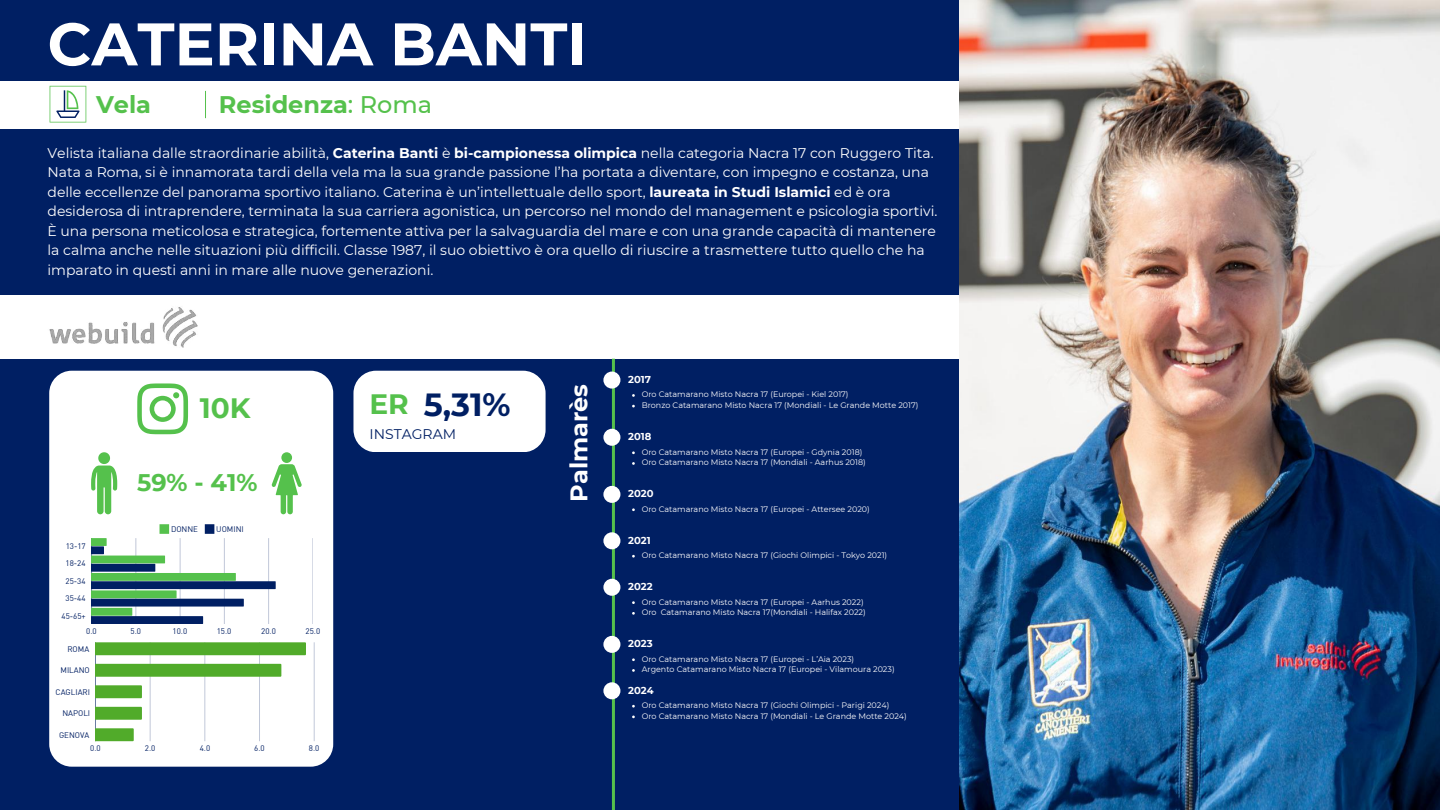
<style>
.page{position:relative;width:1440px;height:810px;background:#001f63}
.page>*{position:absolute;margin:0;border:0;box-sizing:border-box;transform-origin:0 0}
.t1{font:700 60px "Montserrat";color:#fff}
.t2{font:700 32px "Montserrat";color:#001f63}
.t3{font:700 28px "Montserrat";color:#55c14c}
.t4{font:700 24px "Montserrat";color:#55c14c}
.t5{font:700 24px "Montserrat";color:#fff}
.t6{font:14px/19.5px "Montserrat";color:#fff}
.t7{font:14px "Montserrat";color:#001f63}
.t8{font:700 10px "Montserrat";color:#fff}
.t9{font:8px/10.7px "Montserrat";color:#fff}
.t10{font:8px/17.4px "DIN";color:#001f63;text-align:center}
.s1{font-weight:500}
.s2{font-weight:700}
</style>
<div class="page">
<div style="left:0;top:81px;width:960px;height:48px;background:#fff"></div>
<div style="left:0;top:296px;width:959px;height:63px;background:#fff"></div>
<svg style="left:205px;top:91px;width:1px;height:27px"></svg>
<div style="left:49px;top:371px;width:284px;height:396px;background:#fff;border-radius:22px"></div>
<div style="left:353px;top:371px;width:193px;height:81px;background:#fff;border-radius:22px"></div>
<svg style="left:91px;top:452px;width:26px;height:62px"></svg>
<div style="left:281px;top:452px;width:11px;height:11px;background:#55c14c;border-radius:50%"></div>
<svg style="left:272px;top:464px;width:30px;height:50px"></svg>
<div style="left:160px;top:524px;width:9px;height:10px;background:#55c14c"></div>
<div style="left:205px;top:524px;width:9px;height:10px;background:#001f63"></div>
<svg style="left:92px;top:538px;width:184px;height:86px"></svg>
<hr style="left:95px;top:642px;width:1px;height:99px;background:#001f63;opacity:.6">
<hr style="left:150px;top:642px;width:1px;height:99px;background:#d6dae5">
<hr style="left:205px;top:642px;width:1px;height:99px;background:#eaecf2">
<hr style="left:259px;top:642px;width:1px;height:99px;background:#c0c7d8">
<hr style="left:314px;top:642px;width:1px;height:99px;background:#d3d8e4">
<svg style="left:95px;top:642px;width:211px;height:13px;background:#55ad2f"></svg>
<svg style="left:95px;top:664px;width:186px;height:13px;background:#54ac2e"></svg>
<svg style="left:95px;top:685px;width:47px;height:13px"></svg>
<svg style="left:95px;top:707px;width:47px;height:13px"></svg>
<svg style="left:95px;top:728px;width:39px;height:13px"></svg>
<hr style="left:612px;top:359px;width:3px;height:451px;background:#55c14c">
<div style="left:603px;top:372px;width:17px;height:17px;background:#fff;border-radius:50%"></div>
<img style="left:49px;top:307px;width:149px;height:41px">
<svg style="left:50px;top:86px;width:36px;height:37px"></svg>
<div style="left:603px;top:429px;width:17px;height:17px;background:#fff;border-radius:50%"></div>
<div style="left:603px;top:486px;width:17px;height:17px;background:#fff;border-radius:50%"></div>
<div style="left:603px;top:532px;width:17px;height:17px;background:#fff;border-radius:50%"></div>
<div style="left:603px;top:579px;width:17px;height:17px;background:#fff;border-radius:50%"></div>
<div style="left:603px;top:636px;width:17px;height:17px;background:#fff;border-radius:50%"></div>
<div style="left:603px;top:682px;width:17px;height:17px;background:#fff;border-radius:50%"></div>
<svg style="left:137px;top:383px;width:51px;height:51px"></svg>
<img style="left:960px;top:0;width:480px;height:810px">
<h1 class="t1" style="left:48px;top:7px;width:541px">CATERINA BANTI</h1>
<h3 class="t4" style="left:96px;top:89px;width:57px">Vela</h3>
<h3 class="t4" style="left:219px;top:90px;width:215px">Residenza<span class="s1">: Roma</span></h3>
<p class="t6" style="left:48px;top:143px;width:892px">Velista italiana dalle straordinarie abilità, <span class="s2">Caterina Banti</span> è <span class="s2">bi-campionessa olimpica</span> nella categoria Nacra 17 con Ruggero Tita.<br>Nata a Roma, si è innamorata tardi della vela ma la sua grande passione l’ha portata a diventare, con impegno e costanza, una delle eccellenze del panorama sportivo italiano. Caterina è un’intellettuale dello sport, <span class="s2">laureata in Studi Islamici</span> ed è ora desiderosa di intraprendere, terminata la sua carriera agonistica, un percorso nel mondo del management e psicologia sportivi.<br>È una persona meticolosa e strategica, fortemente attiva per la salvaguardia del mare e con una grande capacità di mantenere la calma anche nelle situazioni più difficili. Classe 1987, il suo obiettivo è ora quello di riuscire a trasmettere tutto quello che ha imparato in questi anni in mare alle nuove generazioni.</p>
<h3 class="t3" style="left:200px;top:391px;width:52px">10K</h3>
<h3 class="t4" style="left:137px;top:468px;width:122px">59% - 41%</h3>
<p class="t10" style="left:62px;top:537px;width:26px">13-17<br>18-24<br>25-34<br>35-44<br>45-65+</p>
<p class="t10" style="left:171px;top:520px;width:29px">DONNE</p>
<p class="t10" style="left:216px;top:520px;width:29px">UOMINI</p>
<p class="t10" style="left:86px;top:622px;width:12px">0.0</p>
<p class="t10" style="left:130px;top:622px;width:12px">5.0</p>
<p class="t10" style="left:173px;top:622px;width:16px">10.0</p>
<p class="t10" style="left:217px;top:622px;width:16px">15.0</p>
<p class="t10" style="left:261px;top:622px;width:16px">20.0</p>
<p class="t10" style="left:306px;top:622px;width:16px">25.0</p>
<p class="t10" style="left:67px;top:640px;width:23px">ROMA</p>
<p class="t10" style="left:60px;top:661px;width:31px">MILANO</p>
<p class="t10" style="left:56px;top:683px;width:36px">CAGLIARI</p>
<p class="t10" style="left:62px;top:704px;width:29px">NAPOLI</p>
<p class="t10" style="left:59px;top:726px;width:32px">GENOVA</p>
<p class="t10" style="left:90px;top:739px;width:12px">0.0</p>
<p class="t10" style="left:145px;top:739px;width:12px">2.0</p>
<p class="t10" style="left:200px;top:739px;width:12px">4.0</p>
<p class="t10" style="left:254px;top:739px;width:12px">6.0</p>
<p class="t10" style="left:309px;top:739px;width:12px">8.0</p>
<h2 class="t2" style="left:424px;top:385px;width:88px">5,31%</h2>
<h3 class="t3" style="left:369px;top:387px;width:41px">ER</h3>
<p class="t7" style="left:369px;top:425px;width:88px">INSTAGRAM</p>
<h3 class="t5" style="left:564px;top:502px;width:119px;rotate:-90deg">Palmarès</h3>
<p class="t8" style="left:628px;top:373px;width:24px">2017</p>
<p class="t9" style="left:642px;top:389px;width:278px">Oro Catamarano Misto Nacra 17 (Europei - Kiel 2017)<br>Bronzo Catamarano Misto Nacra 17 (Mondiali - Le Grande Motte 2017)</p>
<p class="t8" style="left:628px;top:431px;width:25px">2018</p>
<p class="t9" style="left:642px;top:447px;width:226px">Oro Catamarano Misto Nacra 17 (Europei - Gdynia 2018)<br>Oro Catamarano Misto Nacra 17 (Mondiali - Aarhus 2018)</p>
<p class="t8" style="left:628px;top:488px;width:27px">2020</p>
<p class="t9" style="left:642px;top:504px;width:230px">Oro Catamarano Misto Nacra 17 (Europei - Attersee 2020)</p>
<p class="t8" style="left:628px;top:534px;width:24px">2021</p>
<p class="t9" style="left:642px;top:550px;width:247px">Oro Catamarano Misto Nacra 17 (Giochi Olimpici - Tokyo 2021)</p>
<p class="t8" style="left:628px;top:581px;width:26px">2022</p>
<p class="t9" style="left:642px;top:596px;width:226px">Oro Catamarano Misto Nacra 17 (Europei - Aarhus 2022)<br>Oro Catamarano Misto Nacra 17(Mondiali - Halifax 2022)</p>
<p class="t8" style="left:628px;top:638px;width:26px">2023</p>
<p class="t9" style="left:642px;top:654px;width:254px">Oro Catamarano Misto Nacra 17 (Europei - L’Aia 2023)<br>Argento Catamarano Misto Nacra 17 (Europei - Vilamoura 2023)</p>
<p class="t8" style="left:628px;top:684px;width:27px">2024</p>
<p class="t9" style="left:642px;top:700px;width:267px">Oro Catamarano Misto Nacra 17 (Giochi Olimpici - Parigi 2024)<br>Oro Catamarano Misto Nacra 17 (Mondiali - Le Grande Motte 2024)</p>
</div>
